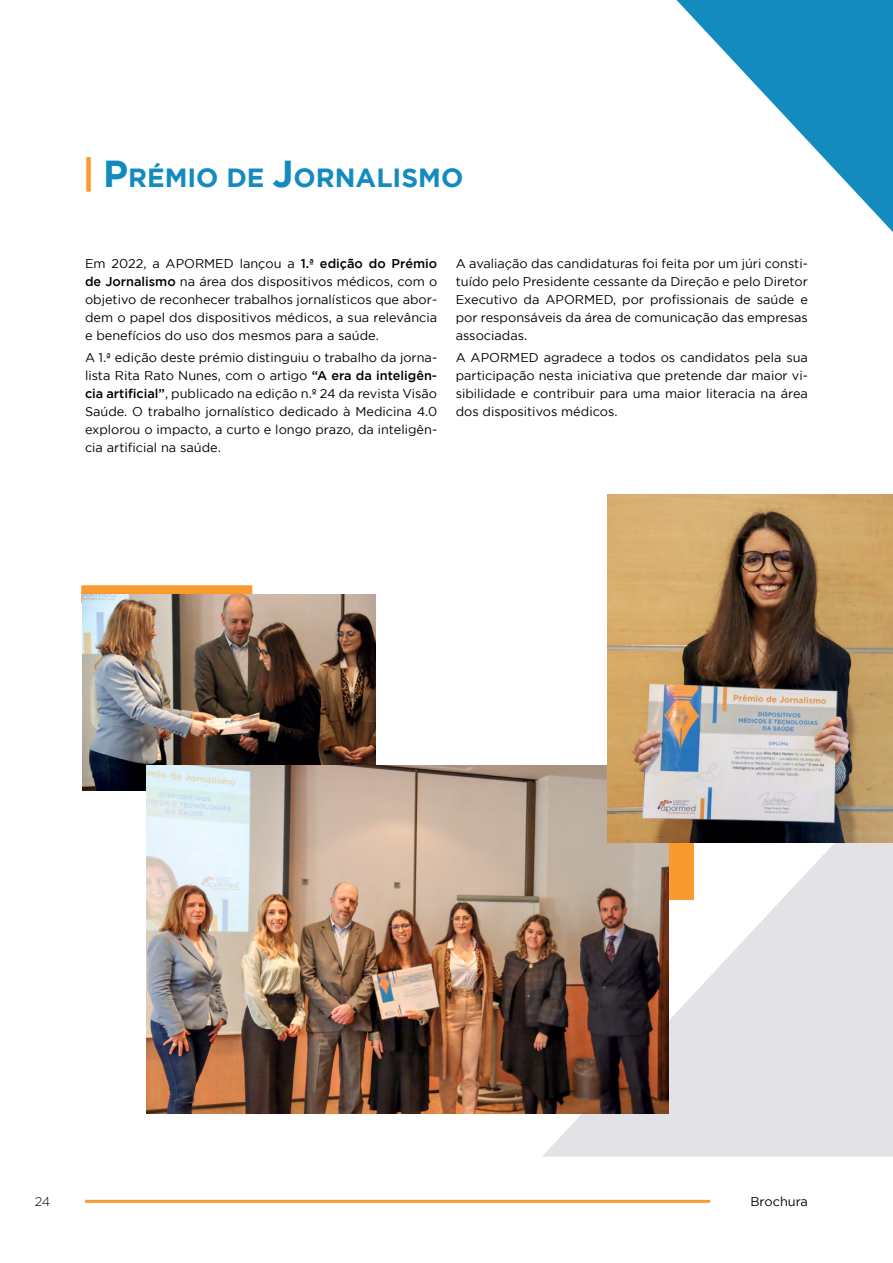
<style>
.page{position:relative;width:893px;height:1263px;background:#fff}
.page>*{position:absolute;margin:0;border:0;box-sizing:border-box;transform-origin:0 0}
.t1{font:700 26.25px "Gotham";color:#148bbe}
.t2{font:12.75px/18px "Gotham";color:#000;text-align:justify}
.t3{font:300 12.75px "Gotham";color:#000}
.s1{font-size:37.5px;color:#f89a2f}
.s2{font-size:37.5px}
.s3{font-weight:500}
</style>
<div class="page">
<svg style="left:542px;top:842px;width:351px;height:315px;fill:#e3e3e7"></svg>
<svg style="left:676px;top:0;width:217px;height:232px"></svg>
<div style="left:615px;top:821px;width:79px;height:79px;background:#f89a2f"></div>
<div style="left:81px;top:585px;width:171px;height:18px;background:#f89a2f;border:2px solid #f89a2f"></div>
<img style="left:82px;top:594px;width:294px;height:196px">
<img style="left:147px;top:765px;width:522px;height:348px">
<img style="left:607px;top:494px;width:286px;height:348px">
<hr style="left:85px;top:1200px;width:625px;height:3px;background:#f89a2f">
<h1 class="t1" style="left:82px;top:163px;width:383px"><span class="s1">|</span> <span class="s2">P</span>RÉMIO DE <span class="s2">J</span>ORNALISMO</h1>
<p class="t2" style="left:85px;top:254px;width:354px">Em 2022, a APORMED lançou a <span class="s3">1.ª edição do Prémio de Jornalismo</span> na área dos dispositivos médicos, com o objetivo de reconhecer trabalhos jornalísticos que abor&shy;dem o papel dos dispositivos médicos, a sua relevância e benefícios do uso dos mesmos para a saúde.</p>
<p class="t2" style="left:85px;top:349px;width:354px">A 1.ª edição deste prémio distinguiu o trabalho da jorna&shy;lista Rita Rato Nunes, com o artigo <span class="s3">“A era da inteligên&shy;cia artificial”</span>, publicado na edição n.º 24 da revista Visão Saúde. O trabalho jornalístico dedicado à Medicina 4.0 explorou o impacto, a curto e longo prazo, da inteligên&shy;cia artificial na saúde.</p>
<p class="t2" style="left:456px;top:254px;width:354px">A avaliação das candidaturas foi feita por um júri consti&shy;tuído pelo Presidente cessante da Direção e pelo Diretor Executivo da APORMED, por profissionais de saúde e por responsáveis da área de comunicação das empresas associadas.</p>
<p class="t2" style="left:456px;top:349px;width:354px">A APORMED agradece a todos os candidatos pela sua participação nesta iniciativa que pretende dar maior vi&shy;sibilidade e contribuir para uma maior literacia na área dos dispositivos médicos.</p>
<p class="t3" style="left:35px;top:1194px;width:17px">24</p>
<p class="t2" style="left:750px;top:1192px;width:59px">Brochura</p>
</div>
